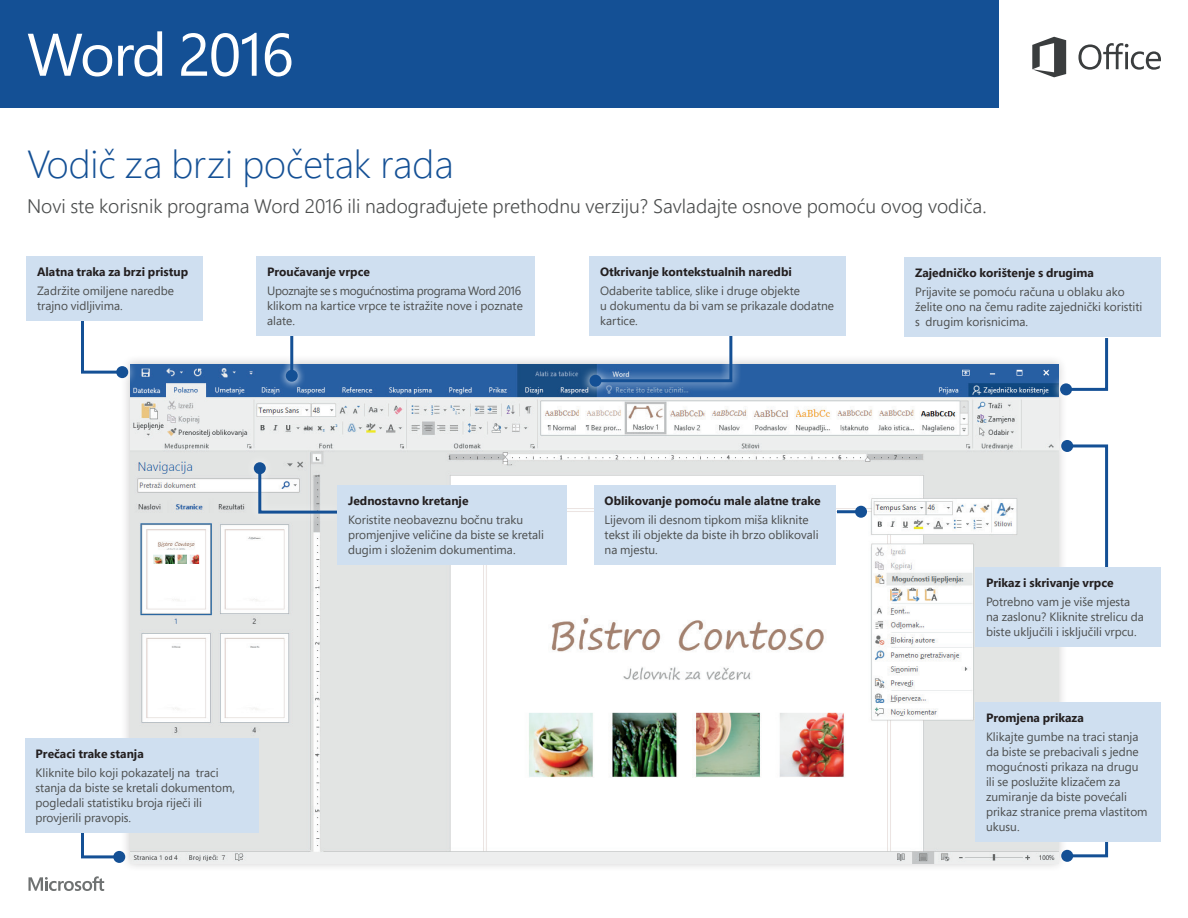
<style>
.page{position:relative;width:1188px;height:918px;background:#fff}
.page>*{position:absolute;margin:0;border:0;box-sizing:border-box;transform-origin:0 0}
.t1{font:60px "Segoe Pro";letter-spacing:-.025em;color:#fff}
.t2{font:300 39px "Segoe Pro";color:#145095}
.t3{font:300 19.5px "Segoe Pro";color:#4c4e4e}
.t4{font:12px/15px "Segoe Pro";color:#4c4e4e}
.t5{font:700 12px "Segoe Pro";color:#231f20}
</style>
<div class="page">
<div style="left:0;top:0;width:999px;height:108px;background:#145095"></div>
<svg style="left:1078px;top:43px;width:83px;height:27px"></svg>
<svg style="left:1032px;top:37px;width:34px;height:40px"></svg>
<div style="left:121px;top:355px;width:947px;height:518px;background:#f5f5f5"></div>
<img style="left:130px;top:364px;width:928px;height:499px">
<svg style="left:28px;top:876px;width:76px;height:15px"></svg>
<div style="left:1052px;top:799px;width:66px;height:72px;background:#fff;opacity:.75"></div>
<svg style="left:1064px;top:841px;width:46px;height:18px"></svg>
<div style="left:1061px;top:850px;width:12px;height:12px;background:#145095;border-radius:50%"></div>
<div style="left:71px;top:312px;width:67px;height:75px;background:#fff"></div>
<svg style="left:81px;top:321px;width:44px;height:54px"></svg>
<div style="left:116px;top:366px;width:12px;height:12px;background:#145095;border-radius:50%"></div>
<svg style="left:580px;top:327px;width:162px;height:69px"></svg>
<svg style="left:592px;top:336px;width:142px;height:48px"></svg>
<div style="left:590px;top:375px;width:12px;height:12px;background:#145095;border-radius:50%"></div>
<svg style="left:279px;top:336px;width:27px;height:55px"></svg>
<hr style="left:290px;top:336px;width:3px;height:40px;background:#145095">
<div style="left:286px;top:370px;width:12px;height:12px;background:#145095;border-radius:50%"></div>
<svg style="left:1052px;top:431px;width:21px;height:136px;fill:#e9e9e9"></svg>
<svg style="left:1064px;top:443px;width:45px;height:124px"></svg>
<div style="left:1061px;top:440px;width:12px;height:12px;background:#145095;border-radius:50%"></div>
<div style="left:71px;top:813px;width:63px;height:59px;background:#fff;opacity:.75"></div>
<svg style="left:80px;top:833px;width:42px;height:27px"></svg>
<div style="left:113px;top:851px;width:12px;height:12px;background:#145095;border-radius:50%"></div>
<svg style="left:1051px;top:362px;width:21px;height:43px"></svg>
<svg style="left:1063px;top:338px;width:46px;height:54px"></svg>
<div style="left:1060px;top:383px;width:12px;height:12px;background:#145095;border-radius:50%"></div>
<div style="left:245px;top:453px;width:102px;height:70px;background:#fff;opacity:.75"></div>
<svg style="left:257px;top:465px;width:83px;height:50px"></svg>
<div style="left:254px;top:462px;width:12px;height:12px;background:#145095;border-radius:50%"></div>
<hr style="left:837px;top:510px;width:24px;height:3px;background:#145095">
<div style="left:855px;top:506px;width:12px;height:12px;background:#145095;border-radius:50%"></div>
<div style="left:256px;top:256px;width:279px;height:80px;background:#cfdff0"></div>
<div style="left:26px;top:256px;width:177px;height:65px;background:#cfdff0"></div>
<div style="left:338px;top:485px;width:229px;height:80px;background:#cfdff0"></div>
<div style="left:590px;top:256px;width:256px;height:80px;background:#cfdff0"></div>
<div style="left:904px;top:257px;width:257px;height:80px;background:#cfdff0"></div>
<div style="left:975px;top:567px;width:186px;height:80px;background:#cfdff0"></div>
<div style="left:975px;top:702px;width:186px;height:139px;background:#cfdff0"></div>
<div style="left:594px;top:485px;width:242px;height:80px;background:#cfdff0"></div>
<div style="left:25px;top:738px;width:233px;height:95px;background:#cfdff0"></div>
<h1 class="t1" style="left:27px;top:13px;width:268px">Word 2016</h1>
<h2 class="t2" style="left:27px;top:137px;width:428px">Vodič za brzi početak rada</h2>
<h3 class="t3" style="left:27px;top:193px;width:961px">Novi ste korisnik programa Word 2016 ili nadograđujete prethodnu verziju? Savladajte osnove pomoću ovog vodiča.</h3>
<p class="t5" style="left:37px;top:263px;width:153px">Alatna traka za brzi pristup</p>
<p class="t4" style="left:37px;top:283px;width:138px">Zadržite omiljene naredbe trajno vidljivima.</p>
<p class="t5" style="left:267px;top:263px;width:104px">Proučavanje vrpce</p>
<p class="t4" style="left:267px;top:283px;width:257px">Upoznajte se s mogućnostima programa Word 2016 klikom na kartice vrpce te istražite nove i poznate alate.</p>
<p class="t5" style="left:600px;top:263px;width:193px">Otkrivanje kontekstualnih naredbi</p>
<p class="t4" style="left:600px;top:283px;width:235px">Odaberite tablice, slike i druge objekte<br>u dokumentu da bi vam se prikazale dodatne kartice.</p>
<p class="t5" style="left:348px;top:492px;width:122px">Jednostavno kretanje</p>
<p class="t4" style="left:348px;top:512px;width:197px">Koristite neobaveznu bočnu traku promjenjive veličine da biste se kretali dugim i složenim dokumentima.</p>
<p class="t5" style="left:605px;top:492px;width:218px">Oblikovanje pomoću male alatne trake</p>
<p class="t4" style="left:605px;top:512px;width:216px">Lijevom ili desnom tipkom miša kliknite tekst ili objekte da biste ih brzo oblikovali na mjestu.</p>
<p class="t5" style="left:36px;top:745px;width:110px">Prečaci trake stanja</p>
<p class="t4" style="left:36px;top:765px;width:201px">Kliknite bilo koji pokazatelj na traci stanja da biste se kretali dokumentom, pogledali statistiku broja riječi ili provjerili pravopis.</p>
<p class="t5" style="left:915px;top:264px;width:180px">Zajedničko korištenje s drugima</p>
<p class="t4" style="left:915px;top:284px;width:229px">Prijavite se pomoću računa u oblaku ako želite ono na čemu radite zajednički koristiti s drugim korisnicima.</p>
<p class="t5" style="left:986px;top:574px;width:129px">Prikaz i skrivanje vrpce</p>
<p class="t4" style="left:986px;top:594px;width:159px">Potrebno vam je više mjesta na zaslonu? Kliknite strelicu da biste uključili i isključili vrpcu.</p>
<p class="t5" style="left:986px;top:709px;width:99px">Promjena prikaza</p>
<p class="t4" style="left:986px;top:729px;width:163px">Klikajte gumbe na traci stanja da biste se prebacivali s jedne mogućnosti prikaza na drugu ili se poslužite klizačem za zumiranje da biste povećali prikaz stranice prema vlastitom ukusu.</p>
</div>
